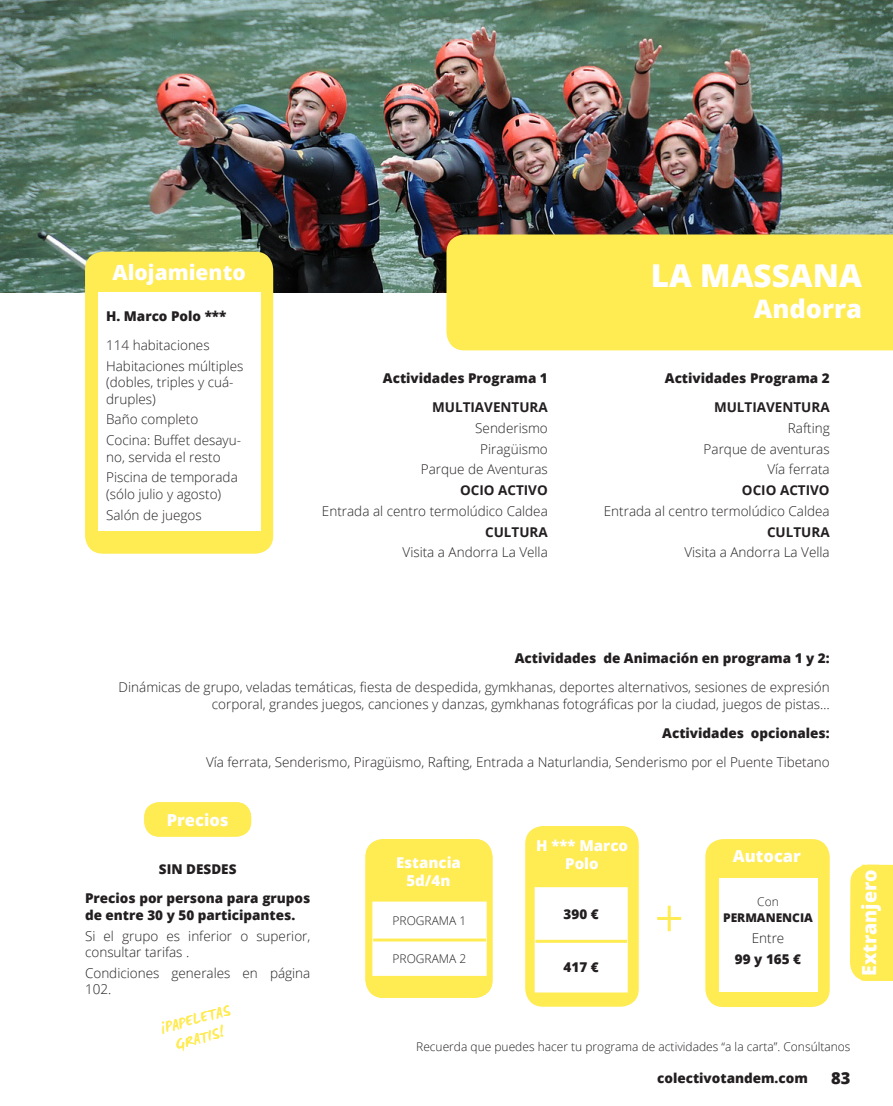
<style>
.page{position:relative;width:893px;height:1106px;background:#fff}
.page>*{position:absolute;margin:0;border:0;box-sizing:border-box;transform-origin:0 0}
.t1{font:800 31.5px "Open Sans";color:#fff}
.t2{font:800 25.5px "Open Sans";color:#fff}
.t3{font:800 21px "Open Sans";color:#fff}
.t4{font:800 19.5px "Open Sans";letter-spacing:-.005em;color:#fff}
.t5{font:16.5px "WC Mano Negra Bta";color:#ffeb52}
.t6{font:800 16.5px "Open Sans";color:#fff}
.t7{font:800 16.5px "Open Sans";color:#231f20}
.t8{font:800 15px/18px "Open Sans";color:#fff;text-align:center}
.t9{font:300 13.5px/16.5px "Open Sans";color:#231f20}
.t10{font:800 13.5px/16.5px "Open Sans";color:#231f20}
.t11{font:700 13.5px "Open Sans";color:#231f20}
.t12{font:300 12px "Open Sans";color:#231f20}
.t13{font:800 12px "Open Sans";color:#231f20}
</style>
<div class="page">
<img style="left:0;top:0;width:893px;height:292px">
<div style="left:446px;top:234px;width:447px;height:116px;background:#ffeb52"></div>
<div style="left:454px;top:263px;width:408px;height:58px;background:#ffeb52"></div>
<hr style="left:668px;top:905px;width:3px;height:26px;background:#ffeb52">
<hr style="left:657px;top:917px;width:24px;height:3px;background:#ffeb52">
<div style="left:525px;top:826px;width:114px;height:180px;background:#ffeb52;border-radius:18px"></div>
<div style="left:535px;top:887px;width:93px;height:105px;background:#fff"></div>
<hr style="left:535px;top:939px;width:92px;height:3px;background:#ffeb52">
<div style="left:705px;top:839px;width:125px;height:168px;background:#ffeb52;border-radius:18px"></div>
<div style="left:719px;top:878px;width:99px;height:113px;background:#fff"></div>
<div style="left:144px;top:802px;width:107px;height:34px;background:#ffeb52;border-radius:15px"></div>
<div style="left:365px;top:839px;width:127px;height:158px;background:#ffeb52;border-radius:18px"></div>
<div style="left:372px;top:901px;width:115px;height:74px;background:#fff"></div>
<hr style="left:373px;top:938px;width:113px;height:3px;background:#ffeb52">
<div style="left:850px;top:864px;width:43px;height:117px;background:#ffeb52"></div>
<div style="left:85px;top:252px;width:188px;height:301px;background:#ffeb52;border-radius:18px"></div>
<div style="left:98px;top:293px;width:162px;height:238px;background:#fff"></div>
<p class="t3" style="left:112px;top:256px;width:135px">Alojamiento</p>
<p class="t10" style="left:106px;top:307px;width:122px">H. Marco Polo ***</p>
<p class="t9" style="left:106px;top:336px;width:105px">114 habitaciones</p>
<p class="t9" style="left:106px;top:357px;width:139px">Habitaciones múltiples (dobles, triples y cuá&shy;druples)</p>
<p class="t9" style="left:106px;top:411px;width:94px">Baño completo</p>
<p class="t9" style="left:106px;top:431px;width:136px">Cocina: Buffet desayu&shy;no, servida el resto</p>
<p class="t9" style="left:106px;top:469px;width:133px">Piscina de temporada (sólo julio y agosto)</p>
<p class="t9" style="left:106px;top:506px;width:97px">Salón de juegos</p>
<p class="t10" style="left:383px;top:369px;width:166px">Actividades Programa 1</p>
<p class="t11" style="left:432px;top:398px;width:117px">MULTIAVENTURA</p>
<p class="t9" style="left:475px;top:419px;width:74px">Senderismo</p>
<p class="t9" style="left:480px;top:440px;width:69px">Piragüismo</p>
<p class="t9" style="left:421px;top:461px;width:129px">Parque de Aventuras</p>
<p class="t11" style="left:460px;top:481px;width:89px">OCIO ACTIVO</p>
<p class="t9" style="left:322px;top:502px;width:227px">Entrada al centro termolúdico Caldea</p>
<p class="t11" style="left:485px;top:522px;width:64px">CULTURA</p>
<p class="t9" style="left:403px;top:544px;width:147px">Visita a Andorra La Vella</p>
<p class="t1" style="left:651px;top:252px;width:213px">LA MASSANA</p>
<p class="t2" style="left:754px;top:289px;width:110px">Andorra</p>
<p class="t10" style="left:665px;top:369px;width:166px">Actividades Programa 2</p>
<p class="t11" style="left:714px;top:398px;width:117px">MULTIAVENTURA</p>
<p class="t9" style="left:788px;top:419px;width:43px">Rafting</p>
<p class="t9" style="left:704px;top:440px;width:128px">Parque de aventuras</p>
<p class="t9" style="left:767px;top:461px;width:64px">Vía ferrata</p>
<p class="t11" style="left:742px;top:481px;width:89px">OCIO ACTIVO</p>
<p class="t9" style="left:604px;top:502px;width:227px">Entrada al centro termolúdico Caldea</p>
<p class="t11" style="left:767px;top:522px;width:64px">CULTURA</p>
<p class="t9" style="left:684px;top:544px;width:147px">Visita a Andorra La Vella</p>
<p class="t10" style="left:515px;top:649px;width:316px">Actividades de Animación en programa 1 y 2:</p>
<p class="t9" style="left:119px;top:679px;width:713px;text-align:right">Dinámicas de grupo, veladas temáticas, fiesta de despedida, gymkhanas, deportes alternativos, sesiones de expresión corporal, grandes juegos, canciones y danzas, gymkhanas fotográficas por la ciudad, juegos de pistas…</p>
<p class="t10" style="left:662px;top:724px;width:169px">Actividades opcionales:</p>
<p class="t9" style="left:206px;top:754px;width:625px">Vía ferrata, Senderismo, Piragüismo, Rafting, Entrada a Naturlandia, Senderismo por el Puente Tibetano</p>
<p class="t6" style="left:167px;top:807px;width:63px">Precios</p>
<p class="t10" style="left:159px;top:860px;width:79px">SIN DESDES</p>
<p class="t10" style="left:85px;top:889px;width:227px">Precios por persona para grupos de entre 30 y 50 participantes.</p>
<p class="t9" style="left:85px;top:927px;width:227px">Si el grupo es inferior o superior, consultar tarifas .</p>
<p class="t9" style="left:85px;top:964px;width:227px">Condiciones generales en página<br>102.</p>
<p class="t5" style="left:158px;top:1018px;width:74px;rotate:-15deg">¡PAPELETAS</p>
<p class="t5" style="left:173px;top:1034px;width:52px;rotate:-15deg">GRATIS!</p>
<p class="t8" style="left:396px;top:852px;width:66px">Estancia<br>5d/4n</p>
<p class="t12" style="left:393px;top:912px;width:75px">PROGRAMA 1</p>
<p class="t12" style="left:393px;top:950px;width:75px">PROGRAMA 2</p>
<p class="t12" style="left:388px;top:912px;width:85px">Hasta 11/06/24</p>
<p class="t12" style="left:386px;top:950px;width:88px">Desde 16/06/ 4</p>
<p class="t8" style="left:536px;top:835px;width:93px">H *** Marco<br>Polo</p>
<p class="t10" style="left:564px;top:905px;width:37px">390 €</p>
<p class="t10" style="left:564px;top:958px;width:37px">417 €</p>
<p class="t6" style="left:733px;top:844px;width:70px">Autocar</p>
<p class="t12" style="left:757px;top:893px;width:23px">Con</p>
<p class="t13" style="left:723px;top:909px;width:91px">PERMANENCIA</p>
<p class="t9" style="left:752px;top:929px;width:34px">Entre</p>
<p class="t10" style="left:735px;top:950px;width:68px">99 y 165 €</p>
<p class="t4" style="left:854px;top:975px;width:108px;rotate:-90deg">Extranjero</p>
<p class="t12" style="left:416px;top:1038px;width:436px">Recuerda que puedes hacer tu programa de actividades “a la carta”. Consúltanos</p>
<p class="t10" style="left:657px;top:1069px;width:152px">colectivotandem.com</p>
<p class="t7" style="left:831px;top:1065px;width:21px">83</p>
</div>
